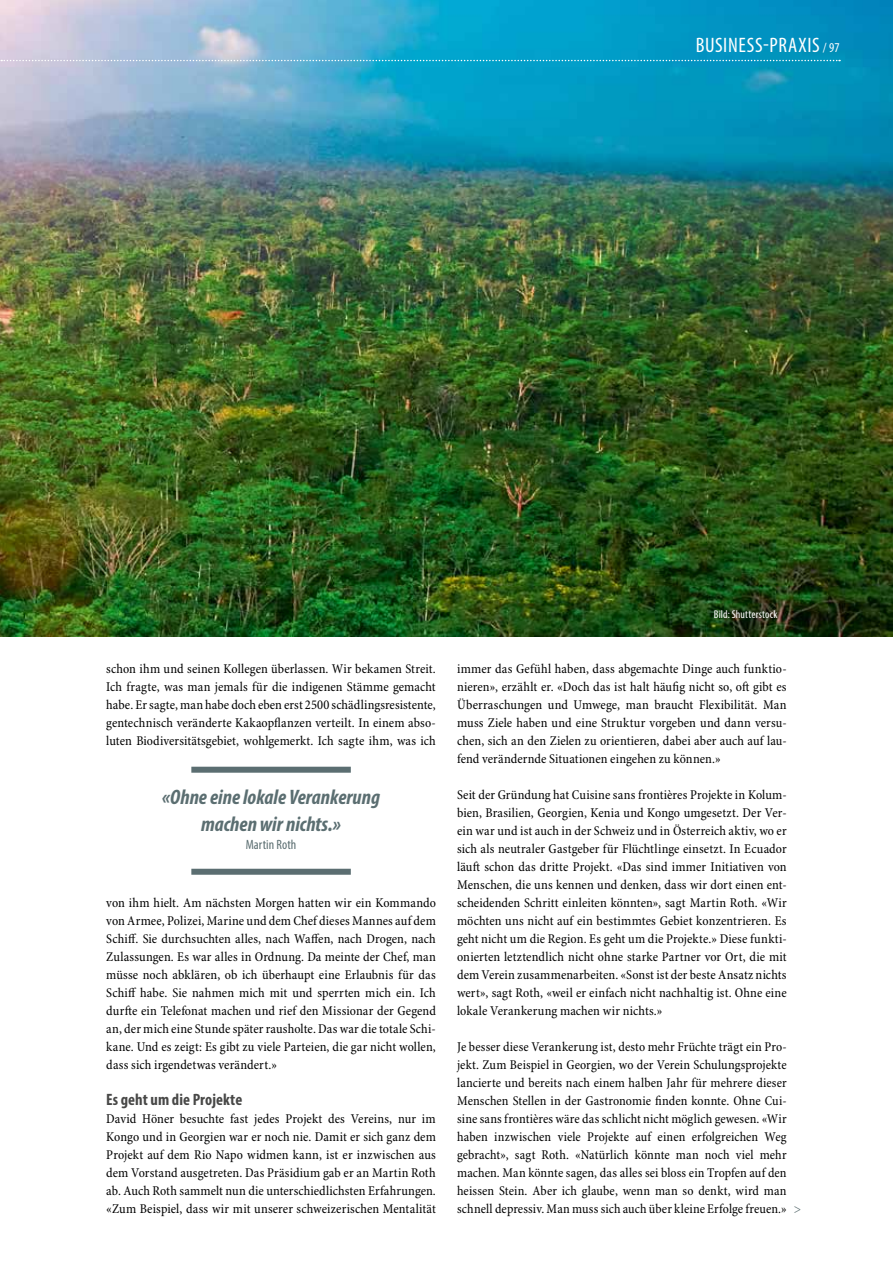
<style>
.page{position:relative;width:893px;height:1263px;background:#fff}
.page>*{position:absolute;margin:0;border:0;box-sizing:border-box;transform-origin:0 0}
.t1{font:italic 700 condensed 21px/27px "Myriad Pro";color:#5b6e71;text-align:center}
.t2{font:condensed 21px "Myriad Pro";letter-spacing:.03em;color:#fff}
.t3{font:700 condensed 16.5px "Myriad Pro";letter-spacing:.005em;color:#484847}
.t4{font:condensed 13.5px/18px "Minion Pro";letter-spacing:.005em;color:#000;text-align:justify}
.t5{font:condensed 13.5px "Myriad Pro";letter-spacing:.005em;color:#5b6e71}
.t6{font:condensed 11.25px "Myriad Pro";letter-spacing:.015em;color:#fff}
.s1{font-size:13.5px}
.s2{color:#5b6e71}
</style>
<div class="page">
<div style="left:191px;top:767px;width:160px;height:6px;background:#5b6e71"></div>
<div style="left:191px;top:869px;width:160px;height:6px;background:#5b6e71"></div>
<img style="left:0;top:0;width:893px;height:637px">
<svg style="left:1px;top:60px;width:839px;height:1px"></svg>
<h1 class="t2" style="left:696px;top:32px;width:146px">BUSINESS-PRAXIS <span class="s1">/ 97</span></h1>
<p class="t4" style="left:106px;top:660px;width:331px">schon ihm und seinen Kollegen überlassen. Wir bekamen Streit.<br>Ich fragte, was man jemals für die indigenen Stämme gemacht habe. Er sagte, man habe doch eben erst 2500 schädlingsresistente, gentechnisch veränderte Kakaopflanzen verteilt. In einem abso&shy;luten Biodiversitätsgebiet, wohlgemerkt. Ich sagte ihm, was ich</p>
<h1 class="t1" style="left:162px;top:783px;width:219px">«Ohne eine lokale Verankerung machen wir nichts.»</h1>
<p class="t5" style="left:246px;top:836px;width:52px">Martin Roth</p>
<p class="t4" style="left:106px;top:894px;width:331px">von ihm hielt. Am nächsten Morgen hatten wir ein Kommando von Armee, Polizei, Marine und dem Chef dieses Mannes auf dem Schiff. Sie durchsuchten alles, nach Waffen, nach Drogen, nach Zulassungen. Es war alles in Ordnung. Da meinte der Chef, man müsse noch abklären, ob ich überhaupt eine Erlaubnis für das Schiff habe. Sie nahmen mich mit und sperrten mich ein. Ich durfte ein Telefonat machen und rief den Missionar der Gegend an, der mich eine Stunde später rausholte. Das war die totale Schi&shy;kane. Und es zeigt: Es gibt zu viele Parteien, die gar nicht wollen, dass sich irgendetwas verändert.»</p>
<p class="t3" style="left:106px;top:1089px;width:137px">Es geht um die Projekte</p>
<p class="t4" style="left:106px;top:1110px;width:331px">David Höner besuchte fast jedes Projekt des Vereins, nur im Kongo und in Georgien war er noch nie. Damit er sich ganz dem Projekt auf dem Rio Napo widmen kann, ist er inzwischen aus dem Vorstand ausgetreten. Das Präsidium gab er an Martin Roth ab. Auch Roth sammelt nun die unterschiedlichsten Erfahrungen. «Zum Beispiel, dass wir mit unserer schweizerischen Mentalität</p>
<p class="t6" style="left:714px;top:608px;width:65px">Bild: Shutterstock</p>
<p class="t4" style="left:457px;top:660px;width:331px">immer das Gefühl haben, dass abgemachte Dinge auch funktio&shy;nieren», erzählt er. «Doch das ist halt häufig nicht so, oft gibt es Überraschungen und Umwege, man braucht Flexibilität. Man muss Ziele haben und eine Struktur vorgeben und dann versu&shy;chen, sich an den Zielen zu orientieren, dabei aber auch auf lau&shy;fend verändernde Situationen eingehen zu können.»</p>
<p class="t4" style="left:457px;top:786px;width:331px">Seit der Gründung hat Cuisine sans frontières Projekte in Kolum&shy;bien, Brasilien, Georgien, Kenia und Kongo umgesetzt. Der Ver&shy;ein war und ist auch in der Schweiz und in Österreich aktiv, wo er sich als neutraler Gastgeber für Flüchtlinge einsetzt. In Ecuador läuft schon das dritte Projekt. «Das sind immer Initiativen von Menschen, die uns kennen und denken, dass wir dort einen ent&shy;scheidenden Schritt einleiten könnten», sagt Martin Roth. «Wir möchten uns nicht auf ein bestimmtes Gebiet konzentrieren. Es geht nicht um die Region. Es geht um die Projekte.» Diese funkti&shy;onierten letztendlich nicht ohne starke Partner vor Ort, die mit dem Verein zusammenarbeiten. «Sonst ist der beste Ansatz nichts wert», sagt Roth, «weil er einfach nicht nachhaltig ist. Ohne eine lokale Verankerung machen wir nichts.»</p>
<p class="t4" style="left:457px;top:1038px;width:345px;text-align:left">Je besser diese Verankerung ist, desto mehr Früchte trägt ein Pro&shy;jekt. Zum Beispiel in Georgien, wo der Verein Schulungsprojekte lancierte und bereits nach einem halben Jahr für mehrere dieser Menschen Stellen in der Gastronomie finden konnte. Ohne Cui&shy;sine sans frontières wäre das schlicht nicht möglich gewesen. «Wir haben inzwischen viele Projekte auf einen erfolgreichen Weg gebracht», sagt Roth. «Natürlich könnte man noch viel mehr machen. Man könnte sagen, das alles sei bloss ein Tropfen auf den heissen Stein. Aber ich glaube, wenn man so denkt, wird man schnell depressiv. Man muss sich auch über kleine Erfolge freuen.» <span class="s2">&gt;</span></p>
</div>
